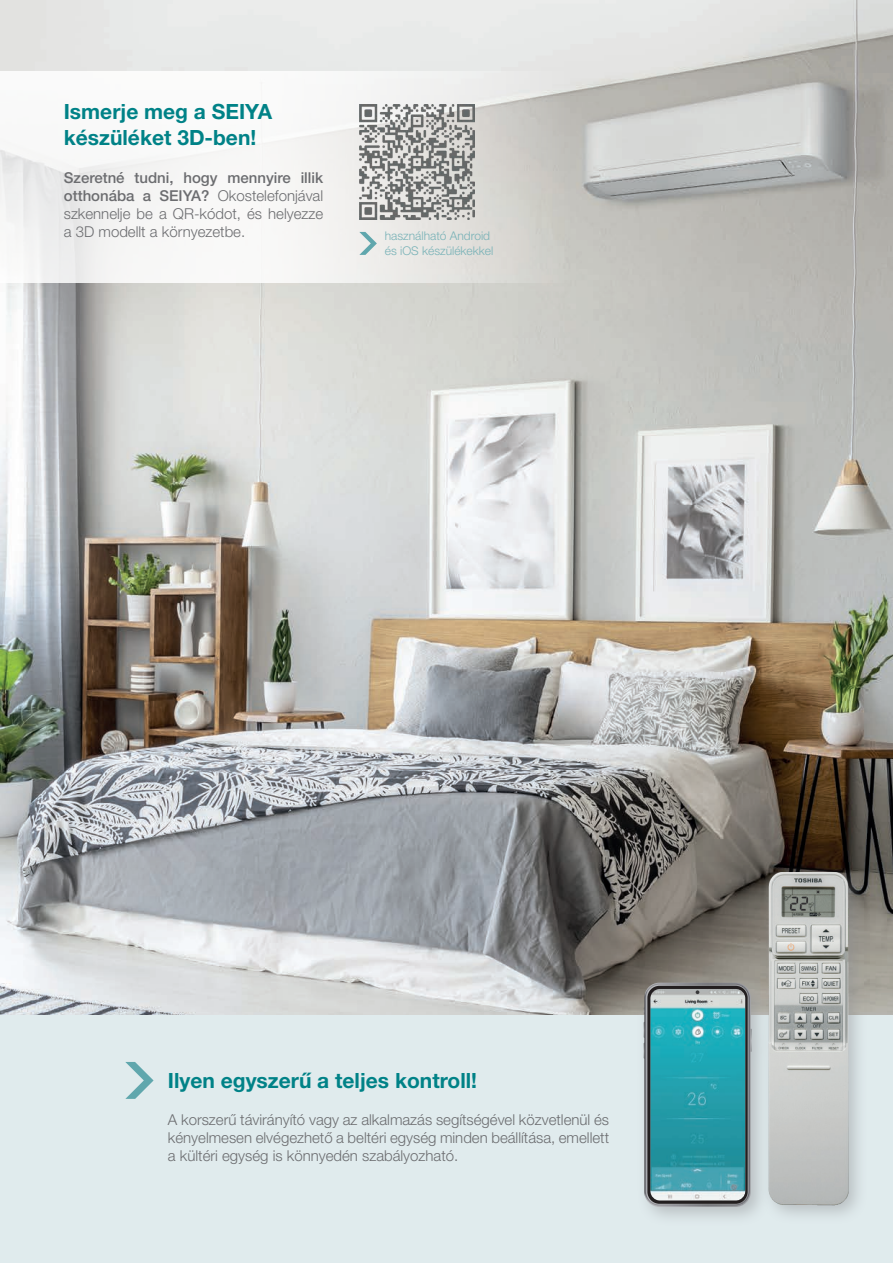
<style>
.page{position:relative;width:893px;height:1263px;background:#fff}
.page>*{position:absolute;margin:0;border:0;box-sizing:border-box;transform-origin:0 0}
.t1{font:700 21px/25.2px "Helvetica Neue LT Pro";color:#008287}
.t2{font:300 15px/18px "Helvetica Neue LT Pro";color:#6c6d70;text-align:justify}
.t3{font:300 12px/14.4px "Helvetica Neue LT Pro";color:#78b2b7}
.s1{font-weight:500}
</style>
<div class="page">
<img style="left:0;top:0;width:893px;height:1015px">
<div style="left:0;top:1015px;width:893px;height:248px;background:#e0ebed"></div>
<div style="left:761px;top:864px;width:107px;height:361px;background:#939598;opacity:.5"></div>
<img style="left:767px;top:872px;width:83px;height:334px">
<svg style="left:125px;top:1062px;width:29px;height:37px"></svg>
<div style="left:636px;top:975px;width:135px;height:252px;background:#939598;opacity:.5"></div>
<svg style="left:644px;top:983px;width:107px;height:224px;background:#469da7"></svg>
<svg style="left:0;top:71px;width:570px;height:212px;fill:#f5f5f4"></svg>
<svg style="left:359px;top:232px;width:18px;height:23px"></svg>
<img style="left:359px;top:104px;width:116px;height:116px">
<h1 class="t1" style="left:64px;top:99px;width:210px">Ismerje meg a SEIYA készüléket 3D-ben!</h1>
<p class="t2" style="left:64px;top:168px;width:261px"><span class="s1">Szeretné tudni, hogy mennyire illik otthonába a SEIYA?</span> Okostelefonjával szkennelje be a QR-kódot, és helyezze a 3D modellt a környezetbe.</p>
<p class="t3" style="left:385px;top:229px;width:110px">használható Android és iOS készülékekkel</p>
<h1 class="t1" style="left:168px;top:1068px;width:311px">Ilyen egyszerű a teljes kontroll!</h1>
<p class="t2" style="left:168px;top:1110px;width:443px">A korszerű távirányító vagy az alkalmazás segítségével közvetlenül és kényelmesen elvégezhető a beltéri egység minden beállítása, emellett a kültéri egység is könnyedén szabályozható.</p>
</div>
